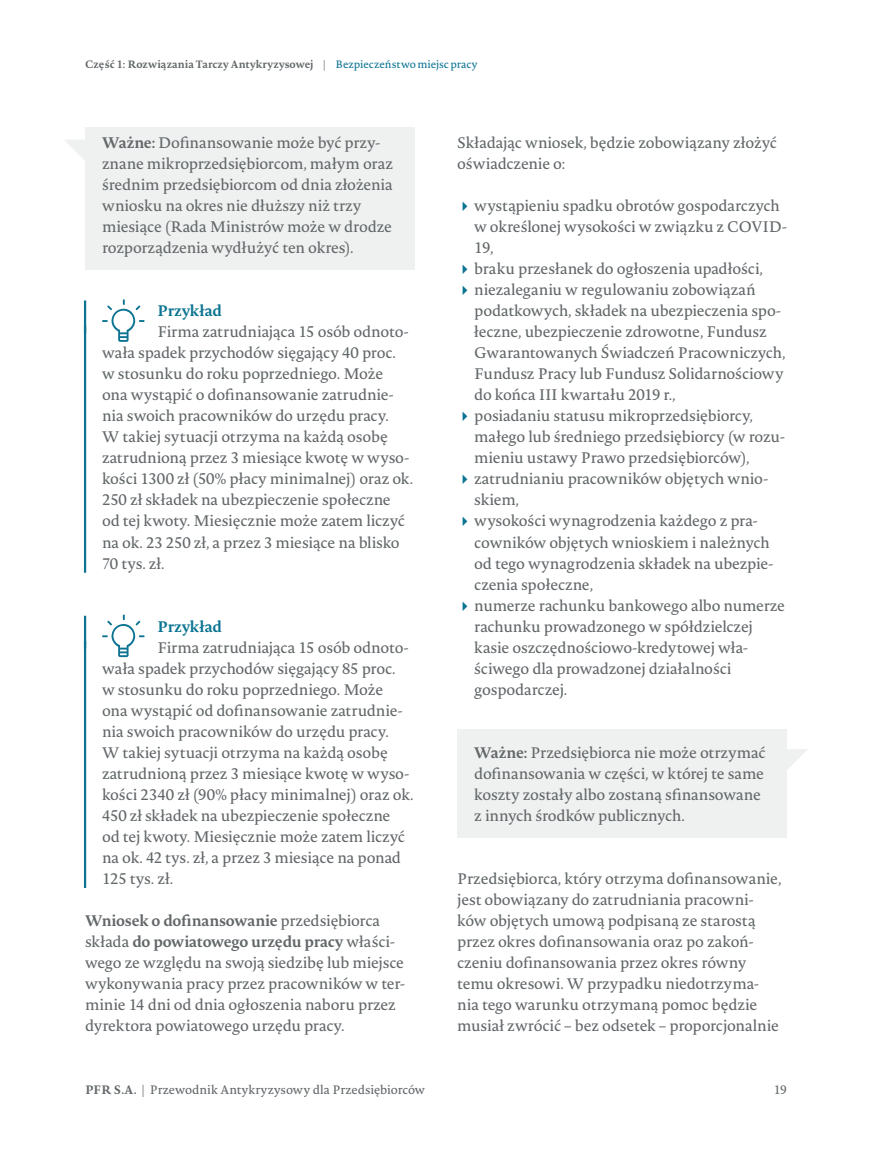
<style>
.page{position:relative;width:872px;height:1149px;background:#fff}
.page>*{position:absolute;margin:0;border:0;box-sizing:border-box;transform-origin:0 0}
.tekst_10_14_przykład{font:15px/21px "Novel Pro";letter-spacing:-.015em;color:#626769}
.tekst_10_14{font:15px/21px "Novel Pro";letter-spacing:-.015em;color:#626769}
.dymek{font:15px/21px "Novel Pro";letter-spacing:-.015em;color:#626769}
.śródtytuł_10_14_przy{font:700 15px "Novel Pro";letter-spacing:-.005em;color:#0c7492}
.t1{font:12px "Novel Pro";letter-spacing:-.005em;color:#626769}
.t2{font:700 10.5px "Novel Pro";letter-spacing:.005em;color:#626769}
.s1{font-weight:400}
.s2{font-weight:400;color:#0c7492}
.s3{font-weight:700}
</style>
<div class="page">
<div style="left:85px;top:128px;width:330px;height:142px;background:#eff0f0"></div>
<hr style="left:84px;top:300px;width:2px;height:33px;background:#0c7492">
<hr style="left:84px;top:325px;width:2px;height:247px;background:#0c7492">
<hr style="left:84px;top:615px;width:2px;height:33px;background:#0c7492">
<hr style="left:84px;top:640px;width:2px;height:247px;background:#0c7492">
<svg style="left:102px;top:299px;width:43px;height:43px"></svg>
<svg style="left:102px;top:614px;width:43px;height:43px"></svg>
<div style="left:457px;top:728px;width:330px;height:109px;background:#eff0f0"></div>
<svg style="left:65px;top:140px;width:20px;height:20px"></svg>
<svg style="left:787px;top:749px;width:21px;height:21px"></svg>
<p class="t2" style="left:85px;top:56px;width:394px">Część 1: Rozwiązania Tarczy Antykryzysowej <span class="s1">|</span> <span class="s2">Bezpieczeństwo miejsc pracy</span></p>
<p class="dymek" style="left:102px;top:132px;width:292px"><span class="s3">Ważne:</span> Dofinansowanie może być przy&shy;znane mikroprzedsiębiorcom, małym oraz średnim przedsiębiorcom od dnia złożenia wniosku na okres nie dłuższy niż trzy miesiące (Rada Ministrów może w drodze rozporządzenia wydłużyć ten okres).</p>
<p class="śródtytuł_10_14_przy" style="left:157px;top:299px;width:66px">Przykład</p>
<p class="tekst_10_14_przykład" style="left:102px;top:321px;width:312px;text-indent:55px">Firma zatrudniająca 15 osób odnoto&shy;wała spadek przychodów sięgający 40 proc.<br>w stosunku do roku poprzedniego. Może<br>ona wystąpić o dofinansowanie zatrudnie&shy;nia swoich pracowników do urzędu pracy.<br>W takiej sytuacji otrzyma na każdą osobę zatrudnioną przez 3 miesiące kwotę w wyso&shy;kości 1300 zł (50% płacy minimalnej) oraz ok.<br>250 zł składek na ubezpieczenie społeczne<br>od tej kwoty. Miesięcznie może zatem liczyć na ok. 23 250 zł, a przez 3 miesiące na blisko 70 tys. zł.</p>
<p class="śródtytuł_10_14_przy" style="left:157px;top:614px;width:66px">Przykład</p>
<p class="tekst_10_14_przykład" style="left:102px;top:636px;width:313px;text-indent:55px">Firma zatrudniająca 15 osób odnoto&shy;wała spadek przychodów sięgający 85 proc.<br>w stosunku do roku poprzedniego. Może<br>ona wystąpić od dofinansowanie zatrudnie&shy;nia swoich pracowników do urzędu pracy.<br>W takiej sytuacji otrzyma na każdą osobę zatrudnioną przez 3 miesiące kwotę w wyso&shy;kości 2340 zł (90% płacy minimalnej) oraz ok.<br>450 zł składek na ubezpieczenie społeczne<br>od tej kwoty. Miesięcznie może zatem liczyć na ok. 42 tys. zł, a przez 3 miesiące na ponad 125 tys. zł.</p>
<p class="tekst_10_14" style="left:85px;top:909px;width:321px"><span class="s3">Wniosek o dofinansowanie</span> przedsiębiorca składa <span class="s3">do powiatowego urzędu pracy</span> właści&shy;wego ze względu na swoją siedzibę lub miejsce wykonywania pracy przez pracowników w ter&shy;minie 14 dni od dnia ogłoszenia naboru przez dyrektora powiatowego urzędu pracy.</p>
<p class="tekst_10_14" style="left:457px;top:132px;width:321px">Składając wniosek, będzie zobowiązany złożyć oświadczenie o:</p>
<p class="tekst_10_14_przykład" style="left:474px;top:195px;width:314px">wystąpieniu spadku obrotów gospodarczych w określonej wysokości w związku z COVID-<br>19,</p>
<p class="tekst_10_14_przykład" style="left:474px;top:258px;width:290px">braku przesłanek do ogłoszenia upadłości,</p>
<p class="tekst_10_14_przykład" style="left:474px;top:279px;width:313px">niezaleganiu w regulowaniu zobowiązań podatkowych, składek na ubezpieczenia spo&shy;łeczne, ubezpieczenie zdrowotne, Fundusz Gwarantowanych Świadczeń Pracowniczych, Fundusz Pracy lub Fundusz Solidarnościowy do końca III kwartału 2019 r.,</p>
<p class="tekst_10_14_przykład" style="left:474px;top:405px;width:312px">posiadaniu statusu mikroprzedsiębiorcy, małego lub średniego przedsiębiorcy (w rozu&shy;mieniu ustawy Prawo przedsiębiorców),</p>
<p class="tekst_10_14_przykład" style="left:474px;top:468px;width:295px">zatrudnianiu pracowników objętych wnio&shy;skiem,</p>
<p class="tekst_10_14_przykład" style="left:474px;top:510px;width:300px">wysokości wynagrodzenia każdego z pra&shy;cowników objętych wnioskiem i należnych od tego wynagrodzenia składek na ubezpie&shy;czenia społeczne,</p>
<p class="tekst_10_14_przykład" style="left:474px;top:594px;width:312px">numerze rachunku bankowego albo numerze rachunku prowadzonego w spółdzielczej kasie oszczędnościowo-kredytowej wła&shy;ściwego dla prowadzonej działalności gospodarczej.</p>
<p class="dymek" style="left:474px;top:741px;width:293px"><span class="s3">Ważne:</span> Przedsiębiorca nie może otrzymać dofinansowania w części, w której te same koszty zostały albo zostaną sfinansowane z innych środków publicznych.</p>
<p class="tekst_10_14" style="left:457px;top:867px;width:326px">Przedsiębiorca, który otrzyma dofinansowanie, jest obowiązany do zatrudniania pracowni&shy;ków objętych umową podpisaną ze starostą przez okres dofinansowania oraz po zakoń&shy;czeniu dofinansowania przez okres równy temu okresowi. W przypadku niedotrzyma&shy;nia tego warunku otrzymaną pomoc będzie musiał zwrócić – bez odsetek – proporcjonalnie</p>
<p class="t1" style="left:85px;top:1080px;width:342px"><span class="s3">PFR S.A.</span> | Przewodnik Antykryzysowy dla Przedsiębiorców</p>
<p class="t1" style="left:773px;top:1080px;width:15px">19</p>
</div>
